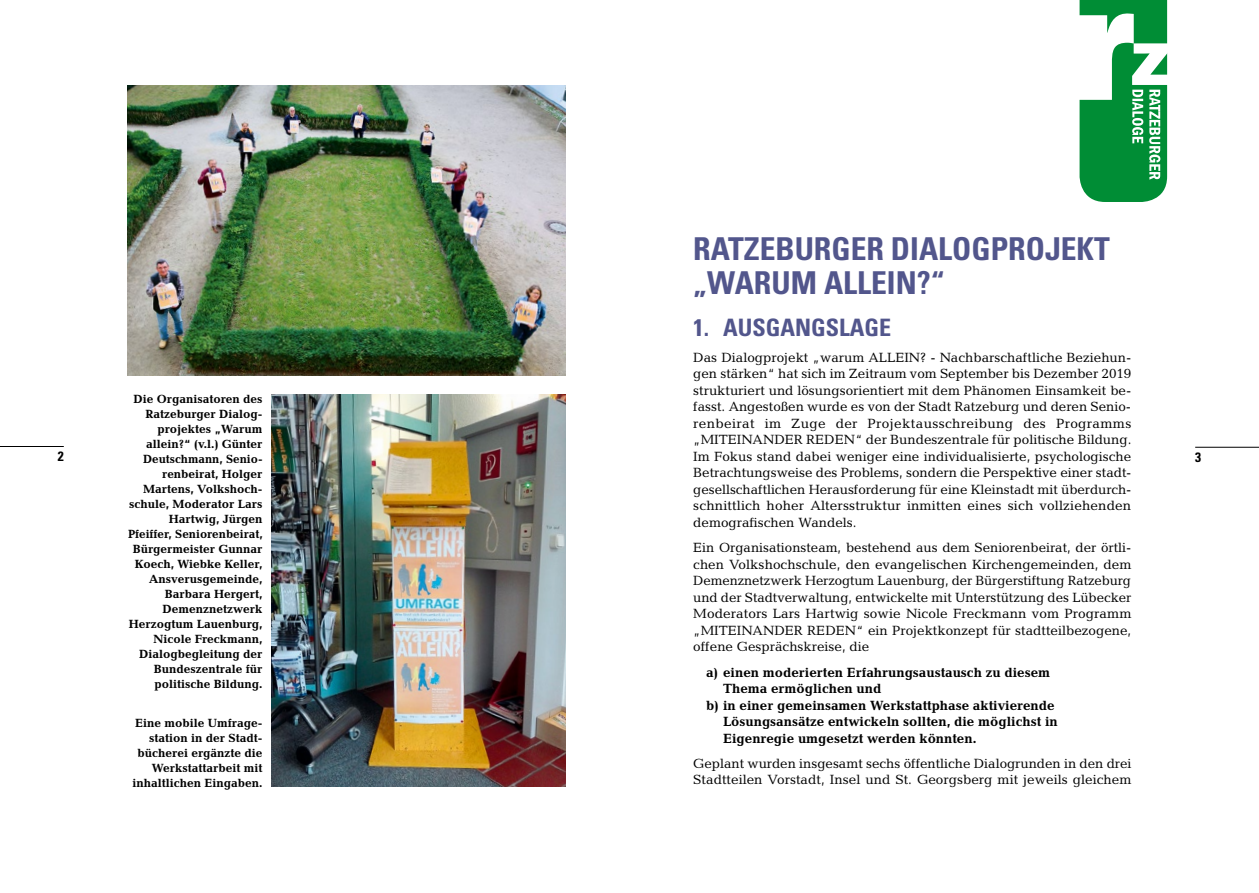
<style>
.page{position:relative;width:1259px;height:893px;background:#fff}
.page>*{position:absolute;margin:0;border:0;box-sizing:border-box;transform-origin:0 0}
.t1{font:700 condensed 31.5px/34.5px "Univers LT Std";color:#52568c}
.t2{font:700 condensed 24px "Univers LT Std";color:#52568c}
.t3{font:13.5px/16.5px "Candida";color:#000}
.t4{font:700 13.5px "Candida";color:#000}
.t5{font:700 condensed 13.5px "Univers LT Std";color:#000}
.t6{font:700 12px/15px "Candida";color:#000;text-align:right}
</style>
<div class="page">
<hr style="left:0;top:446px;width:64px;height:1px;background:#000">
<hr style="left:1195px;top:447px;width:64px;height:1px;background:#000">
<img style="left:271px;top:394px;width:295px;height:393px">
<img style="left:128px;top:85px;width:438px;height:290px">
<svg style="left:1079px;top:0;width:89px;height:202px"></svg>
<h1 class="t1" style="left:693px;top:231px;width:418px">RATZEBURGER DIALOGPROJEKT „WARUM ALLEIN?“</h1>
<h2 class="t2" style="left:693px;top:313px;width:199px">1. AUSGANGSLAGE</h2>
<p class="t3" style="left:693px;top:349px;width:440px">Das Dialogprojekt „warum ALLEIN? - Nachbarschaftliche Beziehun&shy;gen stärken“ hat sich im Zeitraum vom September bis Dezember 2019 strukturiert und lösungsorientiert mit dem Phänomen Einsamkeit be&shy;fasst. Angestoßen wurde es von der Stadt Ratzeburg und deren Senio&shy;renbeirat im Zuge der Projektausschreibung des Programms „MITEINANDER REDEN“ der Bundeszentrale für politische Bildung.<br>Im Fokus stand dabei weniger eine individualisierte, psychologische Betrachtungsweise des Problems, sondern die Perspektive einer stadt&shy;gesellschaftlichen Herausforderung für eine Kleinstadt mit überdurch&shy;schnittlich hoher Altersstruktur inmitten eines sich vollziehenden demografischen Wandels.</p>
<p class="t3" style="left:693px;top:540px;width:440px;text-align:justify">Ein Organisationsteam, bestehend aus dem Seniorenbeirat, der örtli&shy;chen Volkshochschule, den evangelischen Kirchengemeinden, dem Demenznetzwerk Herzogtum Lauenburg, der Bürgerstiftung Ratzeburg und der Stadtverwaltung, entwickelte mit Unterstützung des Lübecker Moderators Lars Hartwig sowie Nicole Freckmann vom Programm „MITEINANDER REDEN“ ein Projektkonzept für stadtteilbezogene, offene Gesprächskreise, die</p>
<p class="t4" style="left:706px;top:665px;width:346px">a) einen moderierten Erfahrungsaustausch zu diesem</p>
<p class="t4" style="left:723px;top:681px;width:160px">Thema ermöglichen und</p>
<p class="t4" style="left:706px;top:698px;width:350px">b) in einer gemeinsamen Werkstattphase aktivierende</p>
<p class="t4" style="left:723px;top:714px;width:336px">Lösungsansätze entwickeln sollten, die möglichst in</p>
<p class="t4" style="left:723px;top:731px;width:255px">Eigenregie umgesetzt werden könnten.</p>
<p class="t3" style="left:693px;top:755px;width:440px">Geplant wurden insgesamt sechs öffentliche Dialogrunden in den drei<br>Stadtteilen Vorstadt, Insel und St. Georgsberg mit jeweils gleichem</p>
<p class="t6" style="left:128px;top:392px;width:136px">Die Organisatoren des<br>Ratzeburger Dialog&shy;projektes „Warum allein?“ (v.l.) Günter<br>Deutschmann, Senio&shy;renbeirat, Holger<br>Martens, Volkshoch&shy;schule, Moderator Lars<br>Hartwig, Jürgen<br>Pfeiffer, Seniorenbeirat,<br>Bürgermeister Gunnar<br>Koech, Wiebke Keller,<br>Ansverusgemeinde,<br>Barbara Hergert,<br>Demenznetzwerk<br>Herzogtum Lauenburg,<br>Nicole Freckmann,<br>Dialogbegleitung der<br>Bundeszentrale für politische Bildung.</p>
<p class="t6" style="left:132px;top:715px;width:132px">Eine mobile Umfrage&shy;station in der Stadt&shy;bücherei ergänzte die<br>Werkstattarbeit mit inhaltlichen Eingaben.</p>
<p class="t5" style="left:58px;top:448px;width:7px">2</p>
<p class="t5" style="left:1195px;top:449px;width:7px">3</p>
</div>
